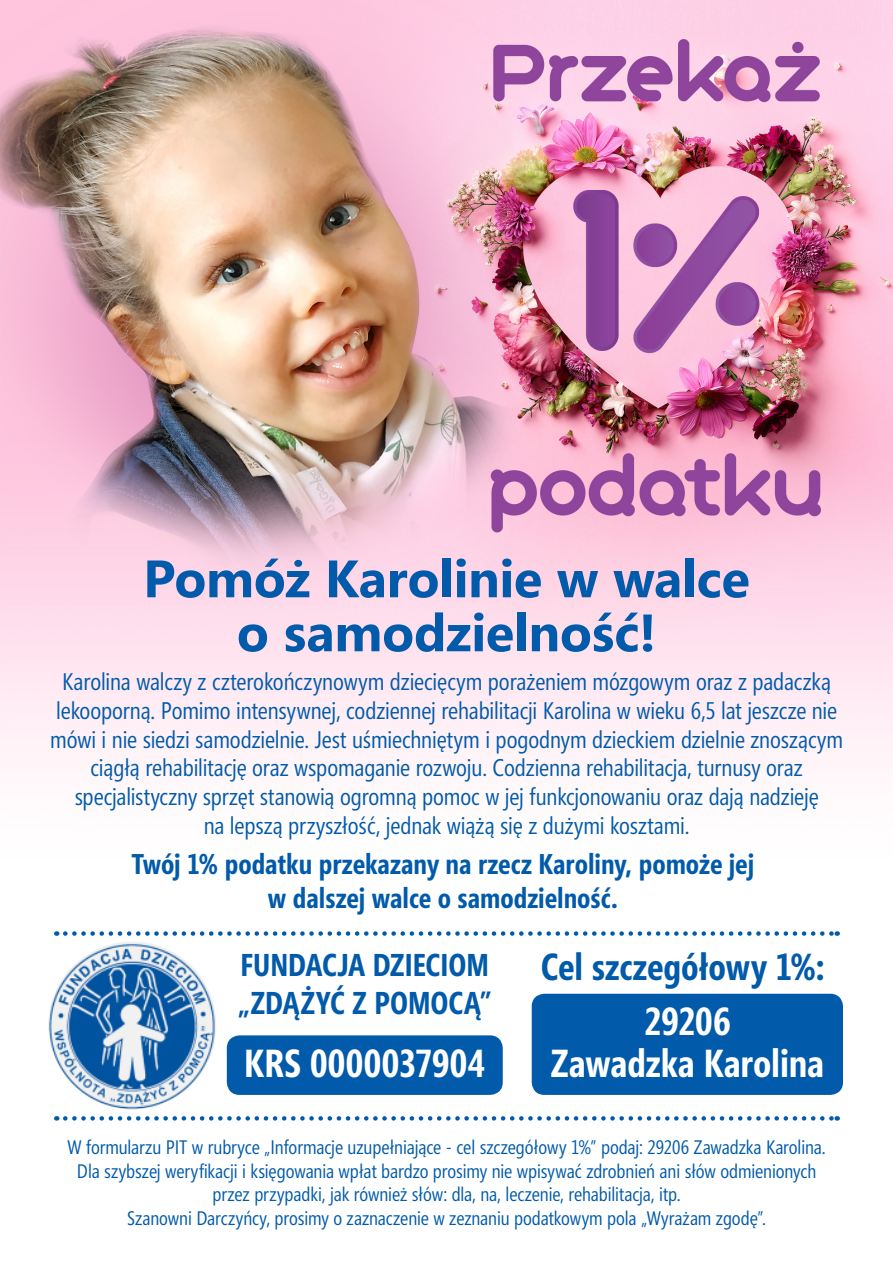
<style>
.page{position:relative;width:893px;height:1263px;background:#fff}
.page>*{position:absolute;margin:0;border:0;box-sizing:border-box;transform-origin:0 0}
.t1{font:700 52.5px/54px "Segoe";letter-spacing:-.005em;color:#015aaa;text-align:center}
.t2{font:700 39px/42px "Segoe Condensed";color:#fff;text-align:center}
.t3{font:700 37.5px "Segoe Condensed";color:#015aaa}
.t4{font:700 31.5px "Segoe Condensed";color:#015aaa}
.t5{font:700 28.5px/34.2px "Segoe Condensed";color:#015aaa;text-align:center}
.t6{font:24px/28.8px "Segoe Condensed";letter-spacing:-.005em;color:#015aaa;text-align:center}
.t7{font:19.5px/23.4px "Segoe Condensed";letter-spacing:-.005em;color:#015aaa;text-align:center}
</style>
<div class="page">
<img style="left:0;top:0;width:893px;height:1121px">
<svg style="left:65px;top:931px;width:773px;height:5px"></svg>
<svg style="left:65px;top:1116px;width:773px;height:4px"></svg>
<img style="left:48px;top:941px;width:168px;height:168px;border-radius:84px">
<div style="left:227px;top:1035px;width:276px;height:60px;background:#015aaa;border-radius:13px"></div>
<div style="left:532px;top:994px;width:311px;height:101px;background:#015aaa;border-radius:13px"></div>
<p class="t1" style="left:143px;top:550px;width:608px">Pomóż Karolinie w walce o samodzielność!</p>
<p class="t6" style="left:50px;top:667px;width:794px">Karolina walczy z czterokończynowym dziecięcym porażeniem mózgowym oraz z padaczką lekooporną. Pomimo intensywnej, codziennej rehabilitacji Karolina w wieku 6,5 lat jeszcze nie mówi i nie siedzi samodzielnie. Jest uśmiechniętym i pogodnym dzieckiem dzielnie znoszącym ciągłą rehabilitację oraz wspomaganie rozwoju. Codzienna rehabilitacja, turnusy oraz</p>
<p class="t6" style="left:75px;top:782px;width:745px">specjalistyczny sprzęt stanowią ogromną pomoc w jej funkcjonowaniu oraz dają nadzieję</p>
<p class="t6" style="left:204px;top:811px;width:487px">na lepszą przyszłość, jednak wiążą się z dużymi kosztami.</p>
<p class="t5" style="left:132px;top:847px;width:624px">Twój 1% podatku przekazany na rzecz Karoliny, pomoże jej w dalszej walce o samodzielność.</p>
<p class="t4" style="left:241px;top:945px;width:250px">FUNDACJA DZIECIOM</p>
<p class="t4" style="left:237px;top:983px;width:256px">„ZDĄŻYĆ Z POMOCĄ”</p>
<p class="t2" style="left:244px;top:1043px;width:242px">KRS 0000037904</p>
<p class="t3" style="left:541px;top:943px;width:286px">Cel szczegółowy 1%:</p>
<p class="t2" style="left:550px;top:1001px;width:275px">29206<br>Zawadzka Karolina</p>
<p class="t7" style="left:67px;top:1136px;width:760px">W formularzu PIT w rubryce „Informacje uzupełniające - cel szczegółowy 1%” podaj: 29206 Zawadzka Karolina.<br>Dla szybszej weryfikacji i księgowania wpłat bardzo prosimy nie wpisywać zdrobnień ani słów odmienionych przez przypadki, jak również słów: dla, na, leczenie, rehabilitacja, itp.<br>Szanowni Darczyńcy, prosimy o zaznaczenie w zeznaniu podatkowym pola „Wyrażam zgodę”.</p>
</div>
